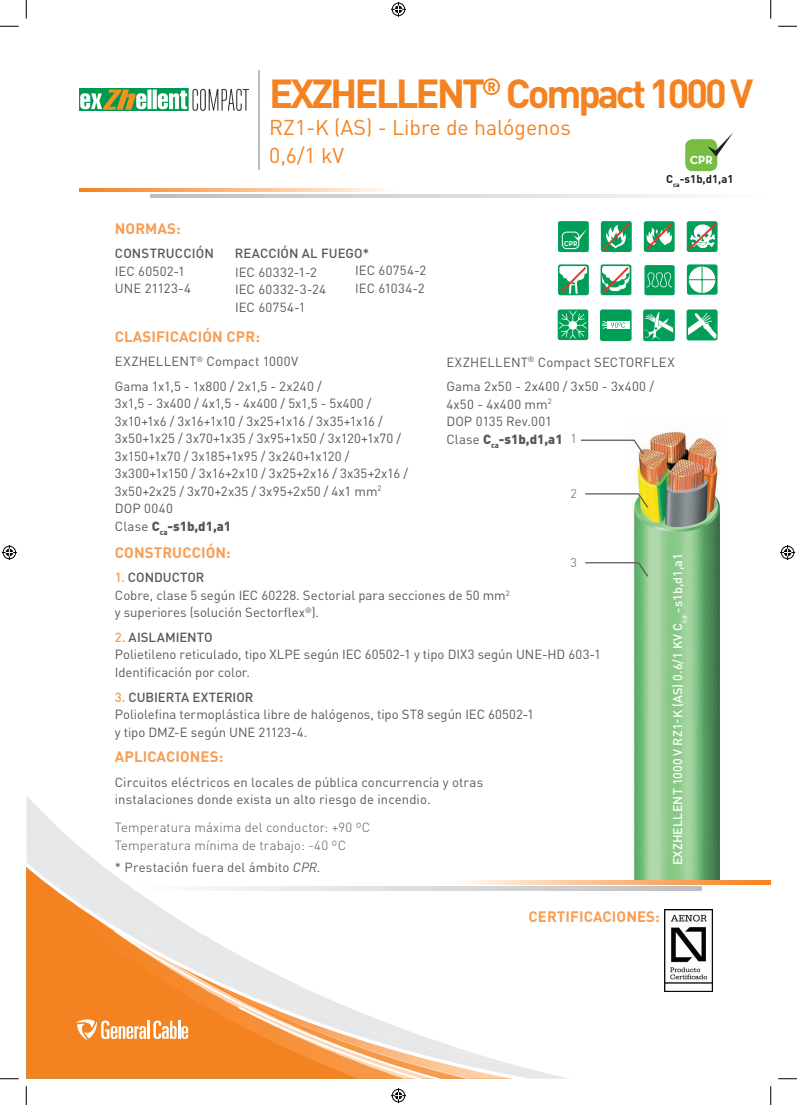
<style>
.page{position:relative;width:797px;height:1105px;background:#fff}
.page>*{position:absolute;margin:0;border:0;box-sizing:border-box;transform-origin:0 0}
.t1{font:700 40px "DIN";letter-spacing:-.075em;color:#f58220}
.t2{font:21.25px/27.5px "DIN Pro";color:#f58220}
.t3{font:700 15px "DIN";letter-spacing:.005em;color:#f89d53}
.t4{font:700 15px "DIN Pro";letter-spacing:.005em;color:#f89d53}
.t5{font:13.12px/17.5px "DIN Pro";letter-spacing:.005em;color:#57585a}
.t6{font:500 13.12px "DIN";letter-spacing:.005em;color:#57585a}
.t7{font:300 13.12px/17.5px "DIN";letter-spacing:.005em;color:#57585a}
.t8{font:900 13.12px "DIN";color:#57585a}
.t9{font:500 12.5px "DIN Pro";letter-spacing:.01em;color:#fff}
.t10{font:300 12.5px "DIN";color:#57585a}
.t11{font:12px "Neutra Text TF Bold Alt";color:#fff}
.t12{font:700 11.25px "DIN Pro";color:#231f20}
.t13{font:7.12px "Neutra Text TF Bold Alt";color:#fff}
.s1{font-family:"DIN Pro";font-weight:400}
.s2{color:#f79848}
.s3{font-family:"DIN";font-style:italic}
</style>
<div class="page">
<svg style="left:26px;top:795px;width:593px;height:284px"></svg>
<hr style="left:147px;top:1021px;width:3px;height:18px;background:#fff">
<svg style="left:153px;top:1020px;width:35px;height:19px"></svg>
<svg style="left:77px;top:1019px;width:69px;height:21px"></svg>
<img style="left:79px;top:89px;width:170px;height:22px">
<img style="left:626px;top:431px;width:101px;height:450px">
<svg style="left:452px;top:881px;width:318px;height:3px"></svg>
<svg style="left:137px;top:887px;width:564px;height:3px"></svg>
<svg style="left:79px;top:188px;width:307px;height:4px"></svg>
<svg style="left:150px;top:194px;width:533px;height:4px;background:#d7d8da"></svg>
<img style="left:664px;top:909px;width:48px;height:83px">
<div style="left:685px;top:139px;width:32px;height:32px;background:#76bd42;border-radius:7px"></div>
<svg style="left:707px;top:133px;width:26px;height:24px"></svg>
<div style="left:601px;top:221px;width:30px;height:31px;background:#009e57;border-radius:2px"></div>
<svg style="left:603px;top:223px;width:26px;height:27px"></svg>
<div style="left:644px;top:221px;width:30px;height:31px;background:#009e57;border-radius:2px"></div>
<svg style="left:646px;top:223px;width:26px;height:26px"></svg>
<div style="left:686px;top:221px;width:31px;height:31px;background:#009e57;border-radius:2px"></div>
<svg style="left:689px;top:223px;width:27px;height:26px"></svg>
<div style="left:558px;top:264px;width:31px;height:31px;background:#009e57;border-radius:2px"></div>
<svg style="left:559px;top:266px;width:28px;height:28px"></svg>
<div style="left:557px;top:309px;width:31px;height:31px;background:#009e57;border-radius:2px"></div>
<svg style="left:559px;top:311px;width:27px;height:27px"></svg>
<svg style="left:600px;top:264px;width:31px;height:31px"></svg>
<div style="left:602px;top:266px;width:27px;height:28px;background:#009e57;border-radius:2px"></div>
<svg style="left:602px;top:266px;width:27px;height:27px"></svg>
<div style="left:644px;top:265px;width:30px;height:30px;background:#009e57;border-radius:2px"></div>
<svg style="left:646px;top:272px;width:26px;height:15px"></svg>
<div style="left:687px;top:264px;width:30px;height:31px;background:#009e57;border-radius:2px"></div>
<svg style="left:689px;top:266px;width:26px;height:26px"></svg>
<div style="left:688px;top:266px;width:28px;height:28px;border:1px solid #009e57;border-radius:50%"></div>
<div style="left:643px;top:309px;width:32px;height:32px;background:#009e57;border-radius:2px"></div>
<svg style="left:644px;top:311px;width:29px;height:28px"></svg>
<div style="left:686px;top:309px;width:31px;height:31px;background:#009e57;border-radius:2px"></div>
<svg style="left:688px;top:313px;width:28px;height:26px"></svg>
<div style="left:600px;top:309px;width:31px;height:32px;background:#009e57;border-radius:2px"></div>
<div style="left:607px;top:321px;width:22px;height:7px;background:#fff"></div>
<svg style="left:602px;top:321px;width:23px;height:8px"></svg>
<div style="left:558px;top:221px;width:31px;height:31px;background:#009e57;border-radius:2px"></div>
<div style="left:562px;top:232px;width:17px;height:17px;border:1px solid #fff;border-radius:4px"></div>
<svg style="left:573px;top:229px;width:14px;height:12px"></svg>
<svg style="left:580px;top:439px;width:65px;height:16px"></svg>
<svg style="left:585px;top:493px;width:64px;height:16px"></svg>
<svg style="left:585px;top:561px;width:64px;height:17px"></svg>
<hr style="left:258px;top:71px;width:1px;height:99px;background:#bcbdc0">
<svg style="left:0;top:25px;width:19px;height:2px"></svg>
<svg style="left:778px;top:25px;width:19px;height:2px"></svg>
<svg style="left:0;top:1078px;width:19px;height:1px"></svg>
<svg style="left:778px;top:1078px;width:19px;height:1px"></svg>
<svg style="left:25px;top:0;width:2px;height:19px"></svg>
<svg style="left:25px;top:1086px;width:2px;height:19px"></svg>
<svg style="left:770px;top:0;width:1px;height:19px"></svg>
<svg style="left:770px;top:1086px;width:1px;height:19px"></svg>
<svg style="left:391px;top:2px;width:15px;height:15px"></svg>
<svg style="left:391px;top:1088px;width:15px;height:15px"></svg>
<svg style="left:2px;top:545px;width:15px;height:15px"></svg>
<svg style="left:780px;top:545px;width:15px;height:15px"></svg>
<h1 class="t1" style="left:269px;top:67px;width:485px">EXZHELLENT<sup>®</sup> Compact 1000 V</h1>
<h2 class="t2" style="left:269px;top:113px;width:303px">RZ1-K (AS) - Libre de halógenos<br>0,6/1 kV</h2>
<p class="t11" style="left:689px;top:153px;width:25px">CPR</p>
<p class="t3" style="left:115px;top:218px;width:67px">NORMAS:</p>
<p class="t6" style="left:115px;top:245px;width:100px">CONSTRUCCIÓN</p>
<p class="t5" style="left:115px;top:262px;width:78px">IEC 60502-1<br>UNE 21123-4</p>
<p class="t5" style="left:235px;top:263px;width:92px">IEC 60332-1-2<br>IEC 60332-3-24<br>IEC 60754-1</p>
<p class="t5" style="left:355px;top:261px;width:73px">IEC 60754-2<br>IEC 61034-2</p>
<p class="t6" style="left:235px;top:245px;width:136px">REACCIÓN AL FUEGO*</p>
<p class="t4" style="left:115px;top:326px;width:147px">CLASIFICACIÓN CPR:</p>
<p class="t5" style="left:115px;top:349px;width:208px;line-height:24.6px">EXZHELLENT<sup>®</sup> Compact 1000V<br>Gama 1x1,5 - 1x800 / 2x1,5 - 2x240 /</p>
<p class="t5" style="left:115px;top:394px;width:295px">3x1,5 - 3x400 / 4x1,5 - 4x400 / 5x1,5 - 5x400 / 3x10+1x6 / 3x16+1x10 / 3x25+1x16 / 3x35+1x16 / 3x50+1x25 / 3x70+1x35 / 3x95+1x50 / 3x120+1x70 / 3x150+1x70 / 3x185+1x95 / 3x240+1x120 / 3x300+1x150 / 3x16+2x10 / 3x25+2x16 / 3x35+2x16 / 3x50+2x25 / 3x70+2x35 / 3x95+2x50 / 4x1 mm<sup>2<br></sup>DOP 0040</p>
<p class="t8" style="left:115px;top:517px;width:118px"><span class="s1">Clase</span> C<sub>ca</sub>-s1b,d1,a1</p>
<p class="t13" style="left:563px;top:239px;width:15px">CPR</p>
<p class="t12" style="left:666px;top:172px;width:69px">C<sub>ca</sub>-s1b,d1,a1</p>
<p class="t5" style="left:446px;top:349px;width:230px;line-height:24.6px">EXZHELLENT<sup>®</sup> Compact SECTORFLEX<br>Gama 2x50 - 2x400 / 3x50 - 3x400 /</p>
<p class="t5" style="left:446px;top:395px;width:107px">4x50 - 4x400 mm<sup>2<br></sup>DOP 0135 Rev.001</p>
<p class="t8" style="left:446px;top:430px;width:118px"><span class="s1">Clase</span> C<sub>ca</sub>-s1b,d1,a1</p>
<p class="t10" style="left:570px;top:431px;width:8px">1</p>
<p class="t10" style="left:570px;top:486px;width:8px">2</p>
<p class="t3" style="left:115px;top:543px;width:117px">CONSTRUCCIÓN:</p>
<p class="t6" style="left:115px;top:569px;width:91px"><span class="s2">1.</span> CONDUCTOR</p>
<p class="t5" style="left:115px;top:586px;width:396px">Cobre, clase 5 según IEC 60228. Sectorial para secciones de 50 mm<sup>2 </sup>y superiores (solución Sectorflex<sup>®</sup>).</p>
<p class="t6" style="left:115px;top:629px;width:99px"><span class="s2">2.</span> AISLAMIENTO</p>
<p class="t5" style="left:115px;top:645px;width:487px">Polietileno reticulado, tipo XLPE según IEC 60502-1 y tipo DIX3 según UNE-HD 603-1<br>Identificación por color.</p>
<p class="t6" style="left:115px;top:688px;width:140px"><span class="s2">3.</span> CUBIERTA EXTERIOR</p>
<p class="t5" style="left:115px;top:705px;width:420px">Poliolefina termoplástica libre de halógenos, tipo ST8 según IEC 60502-1 y tipo DMZ-E según UNE 21123-4.</p>
<p class="t3" style="left:115px;top:747px;width:110px">APLICACIONES:</p>
<p class="t5" style="left:115px;top:773px;width:370px">Circuitos eléctricos en locales de pública concurrencia y otras instalaciones donde exista un alto riesgo de incendio.</p>
<p class="t7" style="left:115px;top:819px;width:257px">Temperatura máxima del conductor: +90 ºC<br>Temperatura mínima de trabajo: -40 ºC</p>
<p class="t10" style="left:570px;top:555px;width:8px">3</p>
<p class="t9" style="left:669px;top:865px;width:313px;rotate:-90deg">EXZHELLENT 1000 V RZ1-K (AS) 0.6/1 KV C<sub>ca</sub> -s1b,d1,a1</p>
<p class="t5" style="left:115px;top:858px;width:207px">* Prestación fuera del ámbito <span class="s3">CPR</span>.</p>
<p class="t3" style="left:528px;top:907px;width:133px">CERTIFICACIONES:</p>
</div>
